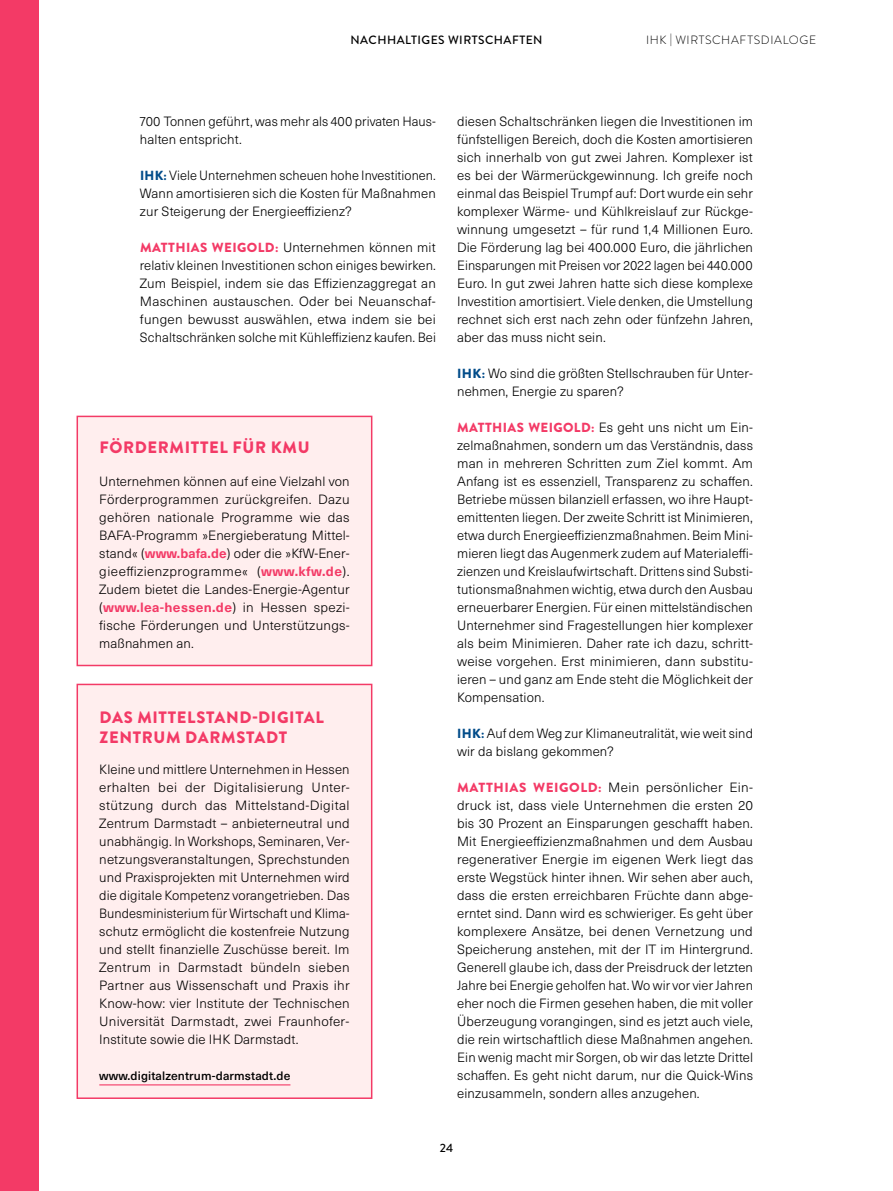
<style>
.page{position:relative;width:893px;height:1191px;background:#fff}
.page>*{position:absolute;margin:0;border:0;box-sizing:border-box;transform-origin:0 0}
.t1{font:900 16.5px/19.8px "Brandon Grotesque";letter-spacing:.04em;color:#f33a66}
.t2{font:300 13.2px/18px "Neue Haas Unica W1 G";letter-spacing:.01em;color:#000;text-align:justify}
.t3{font:500 12px "Neue Haas Unica W1 G";letter-spacing:.01em;color:#000}
.t4{font:500 12px "Brandon Grotesque";letter-spacing:.04em;color:#000}
.t5{font:300 12px "Brandon Grotesque";letter-spacing:.055em;color:#000}
.s1{font-family:"Brandon Grotesque";font-weight:900;color:#004b89}
.s2{font-family:"Brandon Grotesque";font-weight:900;color:#f33a66}
.s3{font-weight:700;color:#f33a66}
</style>
<div class="page">
<div style="left:77px;top:416px;width:295px;height:249px;background:#fee"></div>
<div style="left:77px;top:416px;width:295px;height:250px;border:2px solid #f33a66"></div>
<div style="left:77px;top:684px;width:295px;height:414px;background:#fee"></div>
<hr style="left:99px;top:1084px;width:191px;height:1px;background:#f33a66">
<div style="left:77px;top:683px;width:295px;height:416px;border:2px solid #f33a66"></div>
<div style="left:0;top:0;width:38px;height:1191px;background:#f33a66"></div>
<p class="t4" style="left:350px;top:32px;width:194px">NACHHALTIGES WIRTSCHAFTEN</p>
<p class="t5" style="left:646px;top:32px;width:172px">IHK | WIRTSCHAFTSDIALOGE</p>
<p class="t2" style="left:140px;top:112px;width:297px">700 Tonnen geführt, was mehr als 400 privaten Haus&shy;halten entspricht.</p>
<p class="t2" style="left:140px;top:166px;width:297px"><span class="s1">IHK:</span> Viele Unternehmen scheuen hohe Investitionen.<br>Wann amortisieren sich die Kosten für Maßnahmen zur Steigerung der Energieeffizienz?</p>
<p class="t2" style="left:140px;top:238px;width:298px"><span class="s2">MATTHIAS WEIGOLD:</span> Unternehmen können mit relativ kleinen Investitionen schon einiges bewirken.<br>Zum Beispiel, indem sie das Effizienzaggregat an Maschinen austauschen. Oder bei Neuanschaf&shy;fungen bewusst auswählen, etwa indem sie bei Schaltschränken solche mit Kühleffizienz kaufen. Bei</p>
<p class="t1" style="left:99px;top:438px;width:212px">FÖRDERMITTEL FÜR KMU</p>
<p class="t2" style="left:99px;top:472px;width:252px">Unternehmen können auf eine Vielzahl von Förderprogrammen zurückgreifen. Dazu gehören nationale Programme wie das BAFA-Programm »Energieberatung Mittel&shy;stand« (<span class="s3">www.bafa.de</span>) oder die »KfW-Ener&shy;gieeffizienzprogramme« (<span class="s3">www.kfw.de</span>).<br>Zudem bietet die Landes-Energie-Agentur (<span class="s3">www.lea-hessen.de</span>) in Hessen spezi&shy;fische Förderungen und Unterstützungs&shy;maßnahmen an.</p>
<p class="t1" style="left:99px;top:708px;width:226px">DAS MITTELSTAND-DIGITAL<br>ZENTRUM DARMSTADT</p>
<p class="t2" style="left:99px;top:760px;width:252px">Kleine und mittlere Unternehmen in Hessen erhalten bei der Digitalisierung Unter&shy;stützung durch das Mittelstand-Digital Zentrum Darmstadt – anbieterneutral und unabhängig. In Workshops, Seminaren, Ver&shy;netzungsveranstaltungen, Sprechstunden und Praxisprojekten mit Unternehmen wird die digitale Kompetenz vorangetrieben. Das Bundesministerium für Wirtschaft und Klima&shy;schutz ermöglicht die kostenfreie Nutzung und stellt finanzielle Zuschüsse bereit. Im Zentrum in Darmstadt bündeln sieben Partner aus Wissenschaft und Praxis ihr Know-how: vier Institute der Technischen Universität Darmstadt, zwei Fraunhofer-Institute sowie die IHK Darmstadt.</p>
<p class="t3" style="left:99px;top:1067px;width:193px">www.digitalzentrum-darmstadt.de</p>
<p class="t2" style="left:457px;top:112px;width:298px">diesen Schaltschränken liegen die Investitionen im fünfstelligen Bereich, doch die Kosten amortisieren sich innerhalb von gut zwei Jahren. Komplexer ist es bei der Wärmerückgewinnung. Ich greife noch einmal das Beispiel Trumpf auf: Dort wurde ein sehr komplexer Wärme- und Kühlkreislauf zur Rückge&shy;winnung umgesetzt – für rund 1,4 Millionen Euro.<br>Die Förderung lag bei 400.000 Euro, die jährlichen Einsparungen mit Preisen vor 2022 lagen bei 440.000<br>Euro. In gut zwei Jahren hatte sich diese komplexe Investition amortisiert. Viele denken, die Umstellung rechnet sich erst nach zehn oder fünfzehn Jahren, aber das muss nicht sein.</p>
<p class="t2" style="left:457px;top:364px;width:297px"><span class="s1">IHK:</span> Wo sind die größten Stellschrauben für Unter&shy;nehmen, Energie zu sparen?</p>
<p class="t2" style="left:457px;top:418px;width:297px"><span class="s2">MATTHIAS WEIGOLD:</span> Es geht uns nicht um Ein&shy;zelmaßnahmen, sondern um das Verständnis, dass man in mehreren Schritten zum Ziel kommt. Am Anfang ist es essenziell, Transparenz zu schaffen.<br>Betriebe müssen bilanziell erfassen, wo ihre Haupt&shy;emittenten liegen. Der zweite Schritt ist Minimieren, etwa durch Energieeffizienzmaßnahmen. Beim Mini&shy;mieren liegt das Augenmerk zudem auf Materialeffi&shy;zienzen und Kreislaufwirtschaft. Drittens sind Substi&shy;tutionsmaßnahmen wichtig, etwa durch den Ausbau erneuerbarer Energien. Für einen mittelständischen Unternehmer sind Fragestellungen hier komplexer als beim Minimieren. Daher rate ich dazu, schritt&shy;weise vorgehen. Erst minimieren, dann substitu&shy;ieren – und ganz am Ende steht die Möglichkeit der Kompensation.</p>
<p class="t2" style="left:457px;top:724px;width:297px"><span class="s1">IHK:</span> Auf dem Weg zur Klimaneutralität, wie weit sind wir da bislang gekommen?</p>
<p class="t2" style="left:457px;top:778px;width:298px"><span class="s2">MATTHIAS WEIGOLD:</span> Mein persönlicher Ein&shy;druck ist, dass viele Unternehmen die ersten 20 bis 30 Prozent an Einsparungen geschafft haben.<br>Mit Energieeffizienzmaßnahmen und dem Ausbau regenerativer Energie im eigenen Werk liegt das erste Wegstück hinter ihnen. Wir sehen aber auch, dass die ersten erreichbaren Früchte dann abge&shy;erntet sind. Dann wird es schwieriger. Es geht über komplexere Ansätze, bei denen Vernetzung und Speicherung anstehen, mit der IT im Hintergrund.<br>Generell glaube ich, dass der Preisdruck der letzten Jahre bei Energie geholfen hat. Wo wir vor vier Jahren eher noch die Firmen gesehen haben, die mit voller Überzeugung vorangingen, sind es jetzt auch viele, die rein wirtschaftlich diese Maßnahmen angehen.<br>Ein wenig macht mir Sorgen, ob wir das letzte Drittel schaffen. Es geht nicht darum, nur die Quick-Wins einzusammeln, sondern alles anzugehen.</p>
<p class="t4" style="left:440px;top:1140px;width:15px">24</p>
</div>
